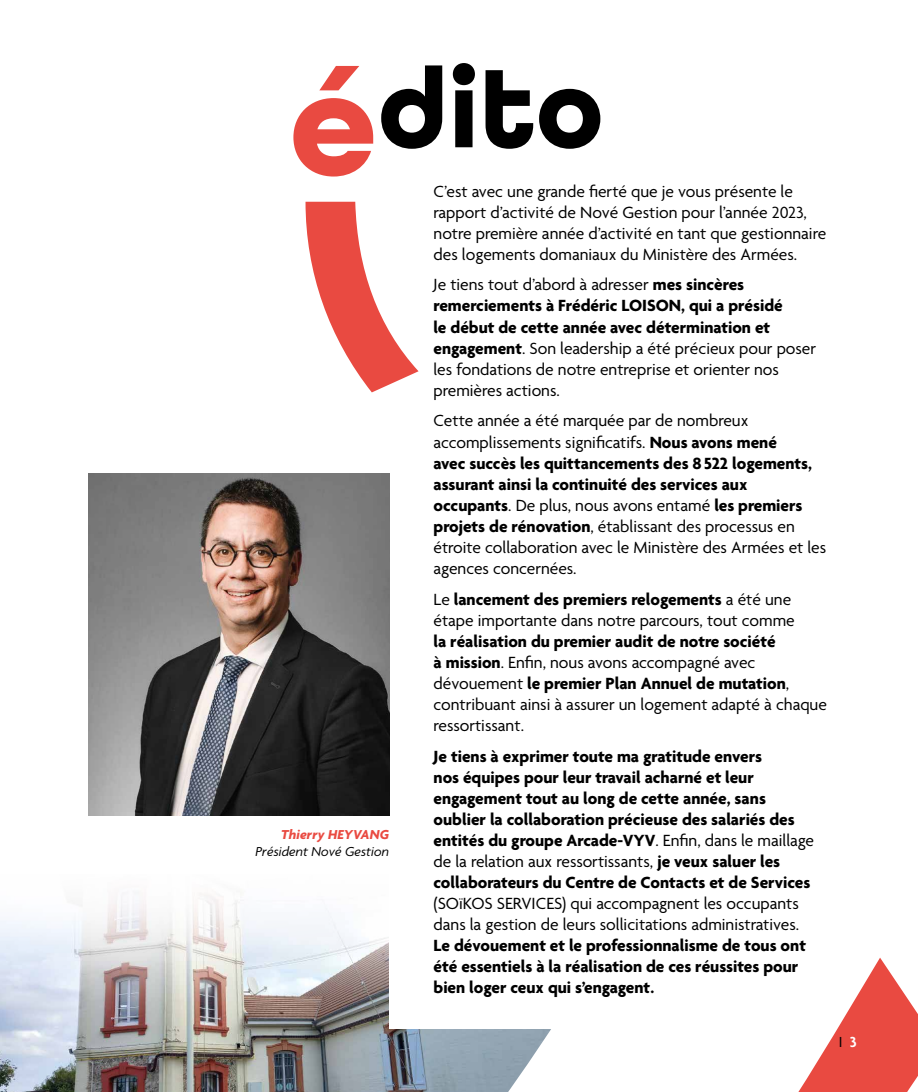
<style>
.page{position:relative;width:918px;height:1092px;background:#fff}
.page>*{position:absolute;margin:0;border:0;box-sizing:border-box;transform-origin:0 0}
.t1{font:17.5px/21px "Agenda";color:#000}
.t2{font:700 17.5px/21px "Agenda";color:#000}
.t3{font:15.75px "Agenda";color:#000}
.t4{font:italic 14px "Agenda";color:#000}
.t5{font:italic 700 14px "Agenda";letter-spacing:.01em;color:#e94a41}
.s1{font-weight:700}
.s2{font-weight:400}
.s3{font-weight:600;color:#fff}
</style>
<div class="page">
<img style="left:0;top:992px;width:422px;height:99px">
<svg style="left:0;top:815px;width:389px;height:177px"></svg>
<div style="left:389px;top:718px;width:457px;height:310px;background:#fff"></div>
<svg style="left:293px;top:66px;width:80px;height:110px"></svg>
<svg style="left:305px;top:202px;width:113px;height:190px"></svg>
<svg style="left:381px;top:63px;width:219px;height:86px"></svg>
<svg style="left:422px;top:1029px;width:129px;height:62px;fill:#93a5b3"></svg>
<svg style="left:799px;top:957px;width:119px;height:134px"></svg>
<img style="left:88px;top:473px;width:301px;height:342px">
<p class="t5" style="left:281px;top:826px;width:110px">Thierry HEYVANG</p>
<p class="t4" style="left:255px;top:842px;width:135px">Président Nové Gestion</p>
<p class="t1" style="left:433px;top:181px;width:394px">C’est avec une grande fierté que je vous présente le rapport d’activité de Nové Gestion pour l’année 2023, notre première année d’activité en tant que gestionnaire des logements domaniaux du Ministère des Armées.</p>
<p class="t1" style="left:433px;top:275px;width:384px">Je tiens tout d’abord à adresser <span class="s1">mes sincères remerciements à Frédéric LOISON, qui a présidé<br>le début de cette année avec détermination et engagement</span>. Son leadership a été précieux pour poser les fondations de notre entreprise et orienter nos premières actions.</p>
<p class="t1" style="left:433px;top:411px;width:394px">Cette année a été marquée par de nombreux accomplissements significatifs. <span class="s1">Nous avons mené<br>avec succès les quittancements des 8522 logements, assurant ainsi la continuité des services aux occupants</span>. De plus, nous avons entamé <span class="s1">les premiers projets de rénovation</span>, établissant des processus en étroite collaboration avec le Ministère des Armées et les agences concernées.</p>
<p class="t1" style="left:433px;top:589px;width:363px">Le <span class="s1">lancement des premiers relogements</span> a été une étape importante dans notre parcours, tout comme</p>
<p class="t1" style="left:433px;top:631px;width:395px"><span class="s1">la réalisation du premier audit de notre société<br>à mission</span>. Enfin, nous avons accompagné avec dévouement <span class="s1">le premier Plan Annuel de mutation</span>, contribuant ainsi à assurer un logement adapté à chaque ressortissant.</p>
<p class="t2" style="left:433px;top:746px;width:382px">Je tiens à exprimer toute ma gratitude envers<br>nos équipes pour leur travail acharné et leur engagement tout au long de cette année, sans oublier la collaboration précieuse des salariés des entités du groupe Arcade-VYV<span class="s2">. Enfin, dans le maillage de la relation aux ressortissants,</span> je veux saluer les collaborateurs du Centre de Contacts et de Services</p>
<p class="t1" style="left:433px;top:893px;width:367px">(SOïKOS SERVICES) qui accompagnent les occupants dans la gestion de leurs sollicitations administratives.</p>
<p class="t2" style="left:433px;top:935px;width:374px">Le dévouement et le professionnalisme de tous ont été essentiels à la réalisation de ces réussites pour bien loger ceux qui s’engagent.</p>
<p class="t3" style="left:839px;top:1033px;width:20px">I <span class="s3">3</span></p>
</div>
